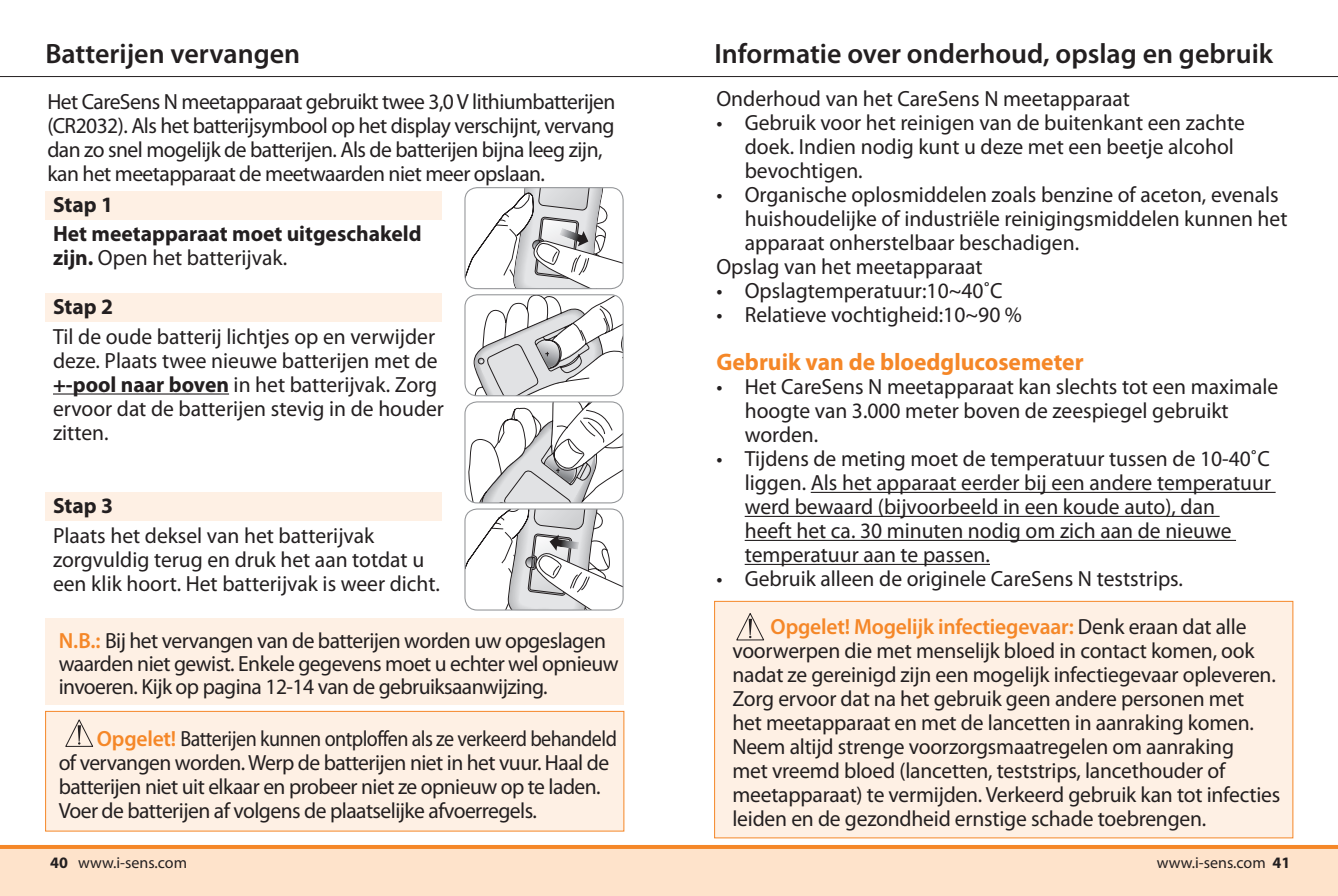
<style>
.page{position:relative;width:1338px;height:896px;background:#fff}
.page>*{position:absolute;margin:0;border:0;box-sizing:border-box;transform-origin:0 0}
.t1{font:600 28px "Myriad Pro";color:#231f20}
.t2{font:700 24px "Myriad Pro";color:#f58728}
.t3{font:22px/24px "Myriad Pro";letter-spacing:-.01em;color:#231f20}
.t4{font:22px/24px "Myriad Pro";letter-spacing:-.01em;color:#231f20;scale:.91 1}
.t5{font:700 22px/29.6px "Myriad Pro";color:#231f20}
.t6{font:16px "Myriad Pro";color:#231f20}
.s1{font-weight:700}
.s2{font-weight:600;color:#f58728}
</style>
<div class="page">
<div style="left:0;top:847px;width:669px;height:49px;background:#fee3cb"></div>
<hr style="left:0;top:845px;width:669px;height:4px;background:#f58728">
<hr style="left:0;top:76px;width:669px;height:1px;background:#231f20">
<div style="left:669px;top:847px;width:669px;height:49px;background:#fee3cb"></div>
<hr style="left:669px;top:845px;width:669px;height:4px;background:#f58728">
<hr style="left:669px;top:76px;width:669px;height:1px;background:#231f20">
<div style="left:715px;top:601px;width:578px;height:237px;background:#fef0e4"></div>
<div style="left:714px;top:601px;width:579px;height:237px;border:1px solid #f58728"></div>
<hr style="left:811px;top:492px;width:465px;height:1px;background:#231f20">
<hr style="left:745px;top:516px;width:475px;height:1px;background:#231f20">
<hr style="left:745px;top:540px;width:491px;height:1px;background:#231f20">
<hr style="left:745px;top:564px;width:245px;height:1px;background:#231f20">
<svg style="left:736px;top:613px;width:28px;height:27px"></svg>
<div style="left:46px;top:711px;width:578px;height:120px;background:#fef0e4"></div>
<div style="left:45px;top:711px;width:579px;height:120px;border:1px solid #f58728"></div>
<div style="left:45px;top:191px;width:397px;height:28px;background:#fef0e4"></div>
<div style="left:45px;top:293px;width:397px;height:29px;background:#fef0e4"></div>
<div style="left:45px;top:492px;width:397px;height:29px;background:#fef0e4"></div>
<hr style="left:53px;top:393px;width:176px;height:1px;background:#231f20">
<svg style="left:466px;top:189px;width:156px;height:100px"></svg>
<div style="left:464px;top:187px;width:160px;height:102px;border:1px solid #939598;border-radius:12px"></div>
<svg style="left:466px;top:510px;width:156px;height:100px"></svg>
<div style="left:464px;top:508px;width:160px;height:102px;border:1px solid #939598;border-radius:12px"></div>
<svg style="left:467px;top:296px;width:155px;height:100px"></svg>
<div style="left:464px;top:294px;width:160px;height:102px;border:1px solid #939598;border-radius:12px"></div>
<svg style="left:467px;top:403px;width:155px;height:100px"></svg>
<div style="left:464px;top:401px;width:160px;height:102px;border:1px solid #939598;border-radius:12px"></div>
<div style="left:45px;top:618px;width:579px;height:87px;background:#fef0e4"></div>
<svg style="left:65px;top:719px;width:28px;height:28px"></svg>
<p class="t1" style="left:45px;top:43px;width:256px">Batterijen vervangen</p>
<p class="t3" style="left:47px;top:92px;width:570px">Het CareSens N meetapparaat gebruikt twee 3,0 V lithiumbatterijen (CR2032). Als het batterijsymbool op het display verschijnt, vervang dan zo snel mogelijk de batterijen. Als de batterijen bijna leeg zijn, kan het meetapparaat de meetwaarden niet meer opslaan.</p>
<p class="t5" style="left:53px;top:191px;width:370px">Stap 1<br>Het meetapparaat moet uitgeschakeld</p>
<p class="t3" style="left:53px;top:248px;width:236px"><span class="s1">zijn.</span> Open het batterijvak.</p>
<p class="t5" style="left:53px;top:294px;width:62px">Stap 2</p>
<p class="t3" style="left:53px;top:326px;width:393px">Til de oude batterij lichtjes op en verwijder deze. Plaats twee nieuwe batterijen met de <span class="s1">+-pool naar boven</span> in het batterijvak. Zorg ervoor dat de batterijen stevig in de houder zitten.</p>
<p class="t5" style="left:53px;top:493px;width:62px">Stap 3</p>
<p class="t3" style="left:53px;top:525px;width:388px">Plaats het deksel van het batterijvak zorgvuldig terug en druk het aan totdat u een klik hoort. Het batterijvak is weer dicht.</p>
<p class="t3" style="left:59px;top:630px;width:561px;line-height:23px"><span class="s2">N.B.:</span> Bij het vervangen van de batterijen worden uw opgeslagen waarden niet gewist. Enkele gegevens moet u echter wel opnieuw invoeren. Kijk op pagina 12-14 van de gebruiksaanwijzing.</p>
<p class="t4" style="left:59px;top:728px;width:615px;text-indent:38px"><span class="s2">Opgelet!</span> Batterijen kunnen ontploffen als ze verkeerd behandeld of vervangen worden. Werp de batterijen niet in het vuur. Haal de batterijen niet uit elkaar en probeer niet ze opnieuw op te laden.<br>Voer de batterijen af volgens de plaatselijke afvoerregels.</p>
<p class="t1" style="left:714px;top:36px;width:560px">Informatie over onderhoud, opslag en gebruik</p>
<p class="t3" style="left:716px;top:89px;width:415px">Onderhoud van het CareSens N meetapparaat</p>
<p class="t3" style="left:745px;top:110px;width:502px;text-indent:-28px">• Gebruik voor het reinigen van de buitenkant een zachte doek. Indien nodig kunt u deze met een beetje alcohol bevochtigen.</p>
<p class="t3" style="left:716px;top:182px;width:564px">• Organische oplosmiddelen zoals benzine of aceton, evenals</p>
<p class="t3" style="left:745px;top:209px;width:544px">huishoudelijke of industriële reinigingsmiddelen kunnen het</p>
<p class="t3" style="left:745px;top:233px;width:336px">apparaat onherstelbaar beschadigen.</p>
<p class="t3" style="left:716px;top:257px;width:268px">Opslag van het meetapparaat</p>
<p class="t3" style="left:716px;top:278px;width:288px">• Opslagtemperatuur:10~40˚C</p>
<p class="t3" style="left:716px;top:302px;width:307px">• Relatieve vochtigheid:10~90 %</p>
<p class="t2" style="left:716px;top:353px;width:369px">Gebruik van de bloedglucosemeter</p>
<p class="t3" style="left:745px;top:374px;width:535px;text-indent:-28px">• Het CareSens N meetapparaat kan slechts tot een maximale hoogte van 3.000 meter boven de zeespiegel gebruikt worden.</p>
<p class="t3" style="left:745px;top:446px;width:528px;text-indent:-28px">• Tijdens de meting moet de temperatuur tussen de 10-40˚C liggen. Als het apparaat eerder bij een andere temperatuur werd bewaard (bijvoorbeeld in een koude auto), dan<br>heeft het ca. 30 minuten nodig om zich aan de nieuwe temperatuur aan te passen.</p>
<p class="t3" style="left:716px;top:566px;width:468px">• Gebruik alleen de originele CareSens N teststrips.</p>
<p class="t3" style="left:732px;top:614px;width:549px;text-indent:38px"><span class="s2">Opgelet! Mogelijk infectiegevaar:</span> Denk eraan dat alle voorwerpen die met menselijk bloed in contact komen, ook nadat ze gereinigd zijn een mogelijk infectiegevaar opleveren.<br>Zorg ervoor dat na het gebruik geen andere personen met<br>het meetapparaat en met de lancetten in aanraking komen.<br>Neem altijd strenge voorzorgsmaatregelen om aanraking<br>met vreemd bloed (lancetten, teststrips, lancethouder of meetapparaat) te vermijden. Verkeerd gebruik kan tot infecties leiden en de gezondheid ernstige schade toebrengen.</p>
<p class="t6" style="left:50px;top:856px;width:138px"><span class="s1">40</span> www.i-sens.com</p>
<p class="t6" style="left:1157px;top:856px;width:135px">www.i-sens.com <span class="s1">41</span></p>
</div>
